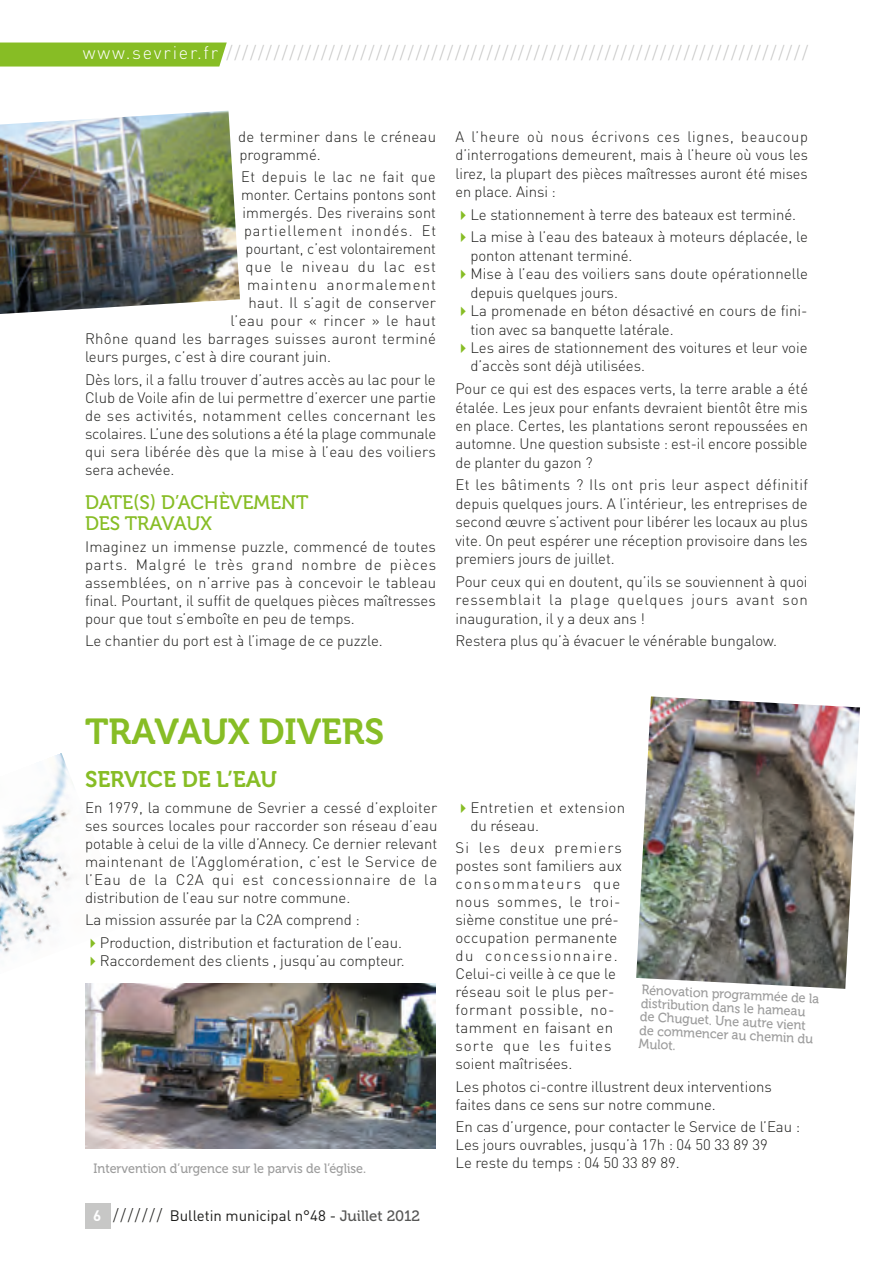
<style>
.page{position:relative;width:893px;height:1263px;background:#fff}
.page>*{position:absolute;margin:0;border:0;box-sizing:border-box;transform-origin:0 0}
.t1{font:36px "Museo 700";letter-spacing:-.005em;color:#87bd25}
.t2{font:22.5px "Museo 700";letter-spacing:-.005em;color:#87bd25}
.t3{font:19.5px/21px "Museo 500";letter-spacing:-.005em;color:#87bd25}
.t4{font:300 18px "DIN";letter-spacing:.1em;color:#c7c7c6}
.t5{font:300 15px/18px "DIN";letter-spacing:-.005em;color:#1d1d1b;text-align:justify}
.t6{font:300 15px/18px "DIN";letter-spacing:.02em;color:#1d1d1b}
.t7{font:300 15px/18px "DIN";letter-spacing:.025em;color:#1d1d1b}
.t8{font:15px "DIN";color:#1d1d1b}
.t9{font:300 15px "DIN";letter-spacing:.07em;color:#1d1d1b}
.t10{font:300 15px "DIN";letter-spacing:.035em;color:#1d1d1b}
.t11{font:300 15px "DIN";letter-spacing:.04em;color:#1d1d1b}
.t12{font:300 15px "DIN";letter-spacing:.075em;color:#1d1d1b}
.t13{font:300 15px "DIN";letter-spacing:.06em;color:#1d1d1b}
.t14{font:13.5px/13.5px "Museo 500";color:#9d9d9d;scale:.93 1}
.s1{color:#fff}
.s2{color:#87bd25}
.s3{font-weight:700;color:#fff}
.s4{font-weight:300;font-size:16.5px}
.s5{font-family:"Museo 500";color:#575756}
</style>
<div class="page">
<div style="left:0;top:43px;width:227px;height:24px;background:#87bd25"></div>
<div style="left:85px;top:1203px;width:26px;height:26px;background:#c7c7c6"></div>
<img style="left:0;top:753px;width:71px;height:201px">
<img style="left:0;top:111px;width:240px;height:203px">
<img style="left:85px;top:983px;width:351px;height:165px">
<img style="left:636px;top:696px;width:224px;height:293px">
<p class="t4" style="left:83px;top:42px;width:727px"><span class="s1">www.sevrier.fr</span> //////////////////////////////////////////////////////////////////////////</p>
<p class="t6" style="left:238px;top:127px;width:200px">de terminer dans le créneau programmé.</p>
<p class="t11" style="left:241px;top:167px;width:196px">Et depuis le lac ne fait que</p>
<p class="t5" style="left:241px;top:186px;width:197px">monter. Certains pontons sont</p>
<p class="t5" style="left:243px;top:204px;width:195px">immergés. Des riverains sont</p>
<p class="t9" style="left:244px;top:222px;width:194px">partiellement inondés. Et</p>
<p class="t5" style="left:246px;top:240px;width:192px">pourtant, c’est volontairement</p>
<p class="t13" style="left:246px;top:258px;width:192px">que le niveau du lac est</p>
<p class="t12" style="left:247px;top:276px;width:191px">maintenu anormalement</p>
<p class="t7" style="left:249px;top:294px;width:189px">haut. Il s’agit de conserver</p>
<p class="t10" style="left:231px;top:312px;width:207px">l’eau pour « rincer » le haut</p>
<p class="t7" style="left:85px;top:330px;width:353px">Rhône quand les barrages suisses auront terminé</p>
<p class="t5" style="left:85px;top:348px;width:247px">leurs purges, c’est à dire courant juin.</p>
<p class="t5" style="left:85px;top:370px;width:353px">Dès lors, il a fallu trouver d’autres accès au lac pour le Club de Voile afin de lui permettre d’exercer une partie de ses activités, notamment celles concernant les scolaires. L’une des solutions a été la plage communale qui sera libérée dès que la mise à l’eau des voiliers sera achevée.</p>
<h3 class="t3" style="left:85px;top:492px;width:225px">Date(s) d’achèvement des travaux</h3>
<p class="t5" style="left:85px;top:537px;width:353px">Imaginez un immense puzzle, commencé de toutes parts. Malgré le très grand nombre de pièces assemblées, on n’arrive pas à concevoir le tableau final. Pourtant, il suffit de quelques pièces maîtresses pour que tout s’emboîte en peu de temps.</p>
<p class="t5" style="left:85px;top:632px;width:299px">Le chantier du port est à l’image de ce puzzle.</p>
<p class="t5" style="left:455px;top:127px;width:354px;line-height:18.5px">A l’heure où nous écrivons ces lignes, beaucoup d’interrogations demeurent, mais à l’heure où vous les lirez, la plupart des pièces maîtresses auront été mises en place. Ainsi :</p>
<p class="t5" style="left:455px;top:205px;width:342px"><span class="s2">✔</span>Le stationnement à terre des bateaux est terminé.</p>
<p class="t5" style="left:470px;top:228px;width:339px;line-height:18.5px;text-indent:-15px"><span class="s2">✔</span>La mise à l’eau des bateaux à moteurs déplacée, le ponton attenant terminé.</p>
<p class="t5" style="left:470px;top:264px;width:339px;line-height:18.5px;text-indent:-15px"><span class="s2">✔</span>Mise à l’eau des voiliers sans doute opérationnelle depuis quelques jours.</p>
<p class="t5" style="left:470px;top:301px;width:339px;line-height:18.5px;text-indent:-15px"><span class="s2">✔</span>La promenade en béton désactivé en cours de fini&shy;tion avec sa banquette latérale.</p>
<p class="t5" style="left:470px;top:338px;width:339px;line-height:18.5px;text-indent:-15px"><span class="s2">✔</span>Les aires de stationnement des voitures et leur voie d’accès sont déjà utilisées.</p>
<p class="t5" style="left:455px;top:379px;width:354px;line-height:18.5px">Pour ce qui est des espaces verts, la terre arable a été étalée. Les jeux pour enfants devraient bientôt être mis en place. Certes, les plantations seront repoussées en automne. Une question subsiste : est-il encore possible de planter du gazon ?</p>
<p class="t5" style="left:455px;top:476px;width:354px;line-height:18.5px">Et les bâtiments ? Ils ont pris leur aspect définitif depuis quelques jours. A l’intérieur, les entreprises de second œuvre s’activent pour libérer les locaux au plus vite. On peut espérer une réception provisoire dans les premiers jours de juillet.</p>
<p class="t5" style="left:455px;top:572px;width:354px;line-height:18.5px">Pour ceux qui en doutent, qu’ils se souviennent à quoi ressemblait la plage quelques jours avant son inauguration, il y a deux ans !</p>
<p class="t5" style="left:455px;top:632px;width:323px">Restera plus qu’à évacuer le vénérable bungalow.</p>
<h1 class="t1" style="left:85px;top:712px;width:301px">TRAVAUX DIVERS</h1>
<h2 class="t2" style="left:85px;top:766px;width:194px">SERVICE DE L’EAU</h2>
<p class="t5" style="left:85px;top:798px;width:354px">En 1979, la commune de Sevrier a cessé d’exploiter ses sources locales pour raccorder son réseau d’eau potable à celui de la ville d’Annecy. Ce dernier relevant maintenant de l’Agglomération, c’est le Service de l’Eau de la C2A qui est concessionnaire de la distribution de l’eau sur notre commune.</p>
<p class="t5" style="left:85px;top:911px;width:276px">La mission assurée par la C2A comprend :</p>
<p class="t5" style="left:85px;top:933px;width:319px"><span class="s2">✔</span>Production, distribution et facturation de l’eau.</p>
<p class="t5" style="left:85px;top:951px;width:321px"><span class="s2">✔</span>Raccordement des clients , jusqu’au compteur.</p>
<p class="t14" style="left:94px;top:1162px;width:295px">Intervention d’urgence sur le parvis de l’église.</p>
<p class="t8" style="left:93px;top:1206px;width:329px"><span class="s3">6</span> <span class="s4">///////</span> Bulletin municipal n°48 - <span class="s5">Juillet 2012</span></p>
<p class="t7" style="left:470px;top:798px;width:156px;text-indent:-15px"><span class="s2">✔</span>Entretien et extension du réseau.</p>
<p class="t6" style="left:455px;top:839px;width:168px">Si les deux premiers postes sont familiers aux consommateurs que nous sommes, le troi&shy;sième constitue une pré&shy;occupation permanente du concessionnaire.<br>Celui-ci veille à ce que le réseau soit le plus per&shy;formant possible, no&shy;tamment en faisant en sorte que les fuites soient maîtrisées.</p>
<p class="t5" style="left:455px;top:1077px;width:318px">Les photos ci-contre illustrent deux interventions faites dans ce sens sur notre commune.</p>
<p class="t5" style="left:455px;top:1117px;width:346px;text-align:left">En cas d’urgence, pour contacter le Service de l’Eau :<br>Les jours ouvrables, jusqu’à 17h : 04 50 33 89 39<br>Le reste du temps : 04 50 33 89 89.</p>
<p class="t14" style="left:642px;top:983px;width:194px;rotate:3deg">Rénovation programmée de la distribution dans le ham eau de Chuguet. Une autre vient de com m encer au chem in du<br>Mulot.</p>
</div>
